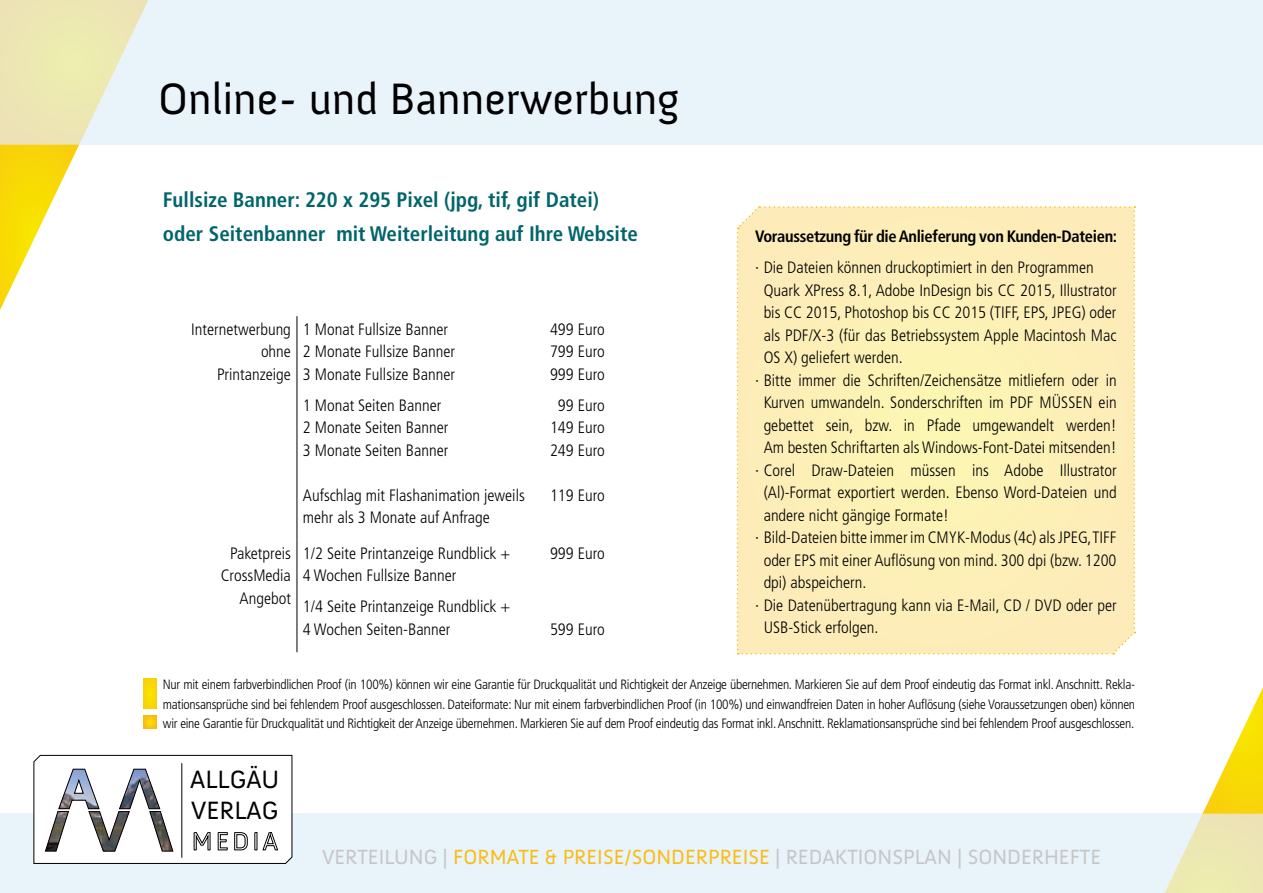
<style>
.page{position:relative;width:1263px;height:893px;background:#fff}
.page>*{position:absolute;margin:0;border:0;box-sizing:border-box;transform-origin:0 0}
.t1{font:45px "Anivers";color:#000}
.t2{font:25.65px/30.8px "Anivers";color:#000}
.t3{font:700 condensed 21px/34px "Frutiger LT Std";color:#00656b}
.t4{font:21px "Anivers";color:#c7c6c6}
.t5{font:300 condensed 16.5px/22.5px "Frutiger LT Std";color:#000}
.t6{font:700 condensed 16.5px "Frutiger LT Std";letter-spacing:-.02em;color:#000}
.t7{font:300 condensed 13.5px/19.5px "Frutiger LT Std";letter-spacing:-.02em;color:#000;text-align:justify}
.s1{color:#f9bc15}
</style>
<div class="page">
<div style="left:0;top:0;width:1263px;height:145px;background:#e9f3fa"></div>
<div style="left:0;top:813px;width:1263px;height:80px;background:#e9f3fa"></div>
<svg style="left:0;top:0;width:148px;height:310px"></svg>
<svg style="left:1165px;top:687px;width:98px;height:206px"></svg>
<svg style="left:33px;top:754px;width:260px;height:110px"></svg>
<hr style="left:181px;top:763px;width:1px;height:95px;background:#000">
<div style="left:737px;top:206px;width:398px;height:448px;background:#fdeeb7"></div>
<div style="left:144px;top:679px;width:12px;height:29px;background:#f8db03"></div>
<svg style="left:144px;top:716px;width:12px;height:12px"></svg>
<hr style="left:297px;top:316px;width:1px;height:224px;background:#000">
<hr style="left:297px;top:540px;width:1px;height:112px;background:#000">
<h1 class="t1" style="left:158px;top:74px;width:523px">Online- und Bannerwerbung</h1>
<p class="t3" style="left:163px;top:183px;width:476px">Fullsize Banner: 220 x 295 Pixel (jpg, tif, gif Datei) oder Seitenbanner mit Weiterleitung auf Ihre Website</p>
<p class="t5" style="left:191px;top:318px;width:101px;text-align:right">Internetwerbung ohne<br>Printanzeige</p>
<p class="t5" style="left:303px;top:318px;width:154px">1 Monat Fullsize Banner<br>2 Monate Fullsize Banner<br>3 Monate Fullsize Banner</p>
<p class="t5" style="left:303px;top:394px;width:147px">1 Monat Seiten Banner<br>2 Monate Seiten Banner<br>3 Monate Seiten Banner</p>
<p class="t5" style="left:303px;top:484px;width:223px">Aufschlag mit Flashanimation jeweils mehr als 3 Monate auf Anfrage</p>
<p class="t5" style="left:221px;top:542px;width:72px;text-align:right">Paketpreis<br>CrossMedia<br>Angebot</p>
<p class="t5" style="left:303px;top:542px;width:209px">1/2 Seite Printanzeige Rundblick +<br>4 Wochen Fullsize Banner</p>
<p class="t5" style="left:303px;top:595px;width:209px">1/4 Seite Printanzeige Rundblick +<br>4 Wochen Seiten-Banner</p>
<p class="t5" style="left:550px;top:318px;width:56px;text-align:justify">499 Euro 799 Euro 999 Euro</p>
<p class="t5" style="left:550px;top:394px;width:56px;text-align:center">99 Euro<br>149 Euro<br>249 Euro</p>
<p class="t5" style="left:550px;top:484px;width:56px">119 Euro</p>
<p class="t5" style="left:550px;top:542px;width:56px">999 Euro</p>
<p class="t5" style="left:550px;top:618px;width:56px">599 Euro</p>
<p class="t6" style="left:755px;top:226px;width:364px">Voraussetzung für die Anlieferung von Kunden-Dateien:</p>
<p class="t5" style="left:755px;top:256px;width:340px">· Die Dateien können druckoptimiert in den Programmen</p>
<p class="t5" style="left:764px;top:279px;width:354px">Quark XPress 8.1, Adobe InDesign bis CC 2015, Illustrator</p>
<p class="t5" style="left:764px;top:301px;width:354px">bis CC 2015, Photoshop bis CC 2015 (TIFF, EPS, JPEG) oder</p>
<p class="t5" style="left:764px;top:324px;width:354px">als PDF/X-3 (für das Betriebssystem Apple Macintosh Mac</p>
<p class="t5" style="left:764px;top:346px;width:141px">OS X) geliefert werden.</p>
<p class="t5" style="left:755px;top:369px;width:363px">· Bitte immer die Schriften/Zeichensätze mitliefern oder in</p>
<p class="t5" style="left:764px;top:391px;width:354px">Kurven umwandeln. Sonderschriften im PDF MÜSSEN ein</p>
<p class="t5" style="left:764px;top:414px;width:354px">gebettet sein, bzw. in Pfade umgewandelt werden!</p>
<p class="t5" style="left:764px;top:436px;width:354px">Am besten Schriftarten als Windows-Font-Datei mitsenden!</p>
<p class="t5" style="left:755px;top:459px;width:363px">· Corel Draw-Dateien müssen ins Adobe Illustrator</p>
<p class="t5" style="left:764px;top:481px;width:354px">(Al)-Format exportiert werden. Ebenso Word-Dateien und</p>
<p class="t5" style="left:764px;top:504px;width:187px">andere nicht gängige Formate!</p>
<p class="t5" style="left:755px;top:526px;width:363px">· Bild-Dateien bitte immer im CMYK-Modus (4c) als JPEG, TIFF</p>
<p class="t5" style="left:764px;top:549px;width:354px">oder EPS mit einer Auflösung von mind. 300 dpi (bzw. 1200</p>
<p class="t5" style="left:764px;top:571px;width:104px">dpi) abspeichern.</p>
<p class="t5" style="left:755px;top:594px;width:363px">· Die Datenübertragung kann via E-Mail, CD / DVD oder per</p>
<p class="t5" style="left:764px;top:616px;width:116px">USB-Stick erfolgen.</p>
<p class="t7" style="left:163px;top:675px;width:974px">Nur mit einem farbverbindlichen Proof (in 100%) können wir eine Garantie für Druckqualität und Richtigkeit der Anzeige übernehmen. Markieren Sie auf dem Proof eindeutig das Format inkl. Anschnitt. Rekla&shy;mationsansprüche sind bei fehlendem Proof ausgeschlossen. Dateiformate: Nur mit einem farbverbindlichen Proof (in 100%) und einwandfreien Daten in hoher Auflösung (siehe Voraussetzungen oben) können wir eine Garantie für Druckqualität und Richtigkeit der Anzeige übernehmen. Markieren Sie auf dem Proof eindeutig das Format inkl. Anschnitt. Reklamationsansprüche sind bei fehlendem Proof ausgeschlossen.</p>
<h2 class="t2" style="left:190px;top:765px;width:91px">Allgäu<br>Verlag</h2>
<p class="t4" style="left:322px;top:845px;width:777px">VERTEILU NG | <span class="s1">FORMATE &amp; PREISE/SONDERPREISE</span> | REDAKTIONSPLAN | SONDERHEFTE</p>
</div>
